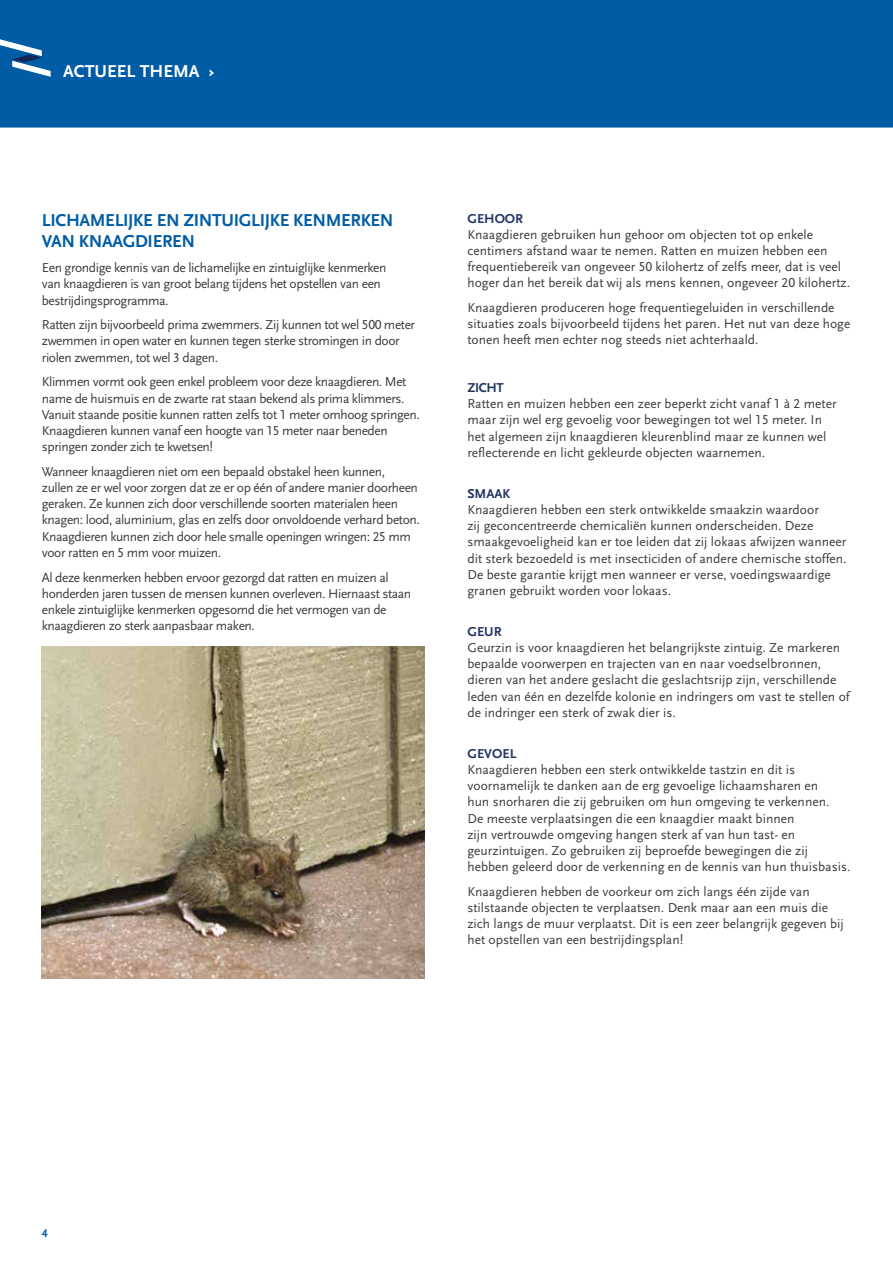
<style>
.page{position:relative;width:893px;height:1263px;background:#fff}
.page>*{position:absolute;margin:0;border:0;box-sizing:border-box;transform-origin:0 0}
.t1{font:700 18px/21.6px "Scala Sans LF";letter-spacing:-.02em;color:#005da5}
.t2{font:700 18px "Scala Sans LF";color:#fff}
.t3{font:13.5px/16.2px "Scala Sans LF";color:#3c3c3b}
.t4{font:13.5px/16.2px "Scala Sans LF";letter-spacing:-.03em;color:#3c3c3b}
.t5{font:700 13.5px "Scala Sans LF";color:#233463}
.t6{font:700 12px "Scala Sans LF";color:#005da5}
</style>
<div class="page">
<div style="left:0;top:0;width:893px;height:128px;background:#005da5"></div>
<svg style="left:0;top:33px;width:53px;height:46px"></svg>
<img style="left:42px;top:646px;width:383px;height:333px">
<h1 class="t2" style="left:63px;top:61px;width:153px">ACTUEEL THEMA ›</h1>
<h1 class="t1" style="left:42px;top:210px;width:353px">LICHAMELIJKE EN ZINTUIGLIJKE KENMERKEN<br>VAN KNAAGDIEREN</h1>
<p class="t4" style="left:42px;top:260px;width:346px">Een grondige kennis van de lichamelijke en zintuiglijke kenmerken van knaagdieren is van groot belang tijdens het opstellen van een bestrijdingsprogramma.</p>
<p class="t4" style="left:42px;top:317px;width:375px">Ratten zijn bijvoorbeeld prima zwemmers. Zij kunnen tot wel 500 meter zwemmen in open water en kunnen tegen sterke stromingen in door riolen zwemmen, tot wel 3 dagen.</p>
<p class="t4" style="left:42px;top:374px;width:379px">Klimmen vormt ook geen enkel probleem voor deze knaagdieren. Met name de huismuis en de zwarte rat staan bekend als prima klimmers.<br>Vanuit staande positie kunnen ratten zelfs tot 1 meter omhoog springen.<br>Knaagdieren kunnen vanaf een hoogte van 15 meter naar beneden springen zonder zich te kwetsen!</p>
<p class="t4" style="left:42px;top:464px;width:379px">Wanneer knaagdieren niet om een bepaald obstakel heen kunnen, zullen ze er wel voor zorgen dat ze er op één of andere manier doorheen geraken. Ze kunnen zich door verschillende soorten materialen heen knagen: lood, aluminium, glas en zelfs door onvoldoende verhard beton.<br>Knaagdieren kunnen zich door hele smalle openingen wringen: 25 mm voor ratten en 5 mm voor muizen.</p>
<p class="t4" style="left:42px;top:569px;width:371px">Al deze kenmerken hebben ervoor gezorgd dat ratten en muizen al honderden jaren tussen de mensen kunnen overleven. Hiernaast staan enkele zintuiglijke kenmerken opgesomd die het vermogen van de knaagdieren zo sterk aanpasbaar maken.</p>
<p class="t5" style="left:467px;top:211px;width:57px">GEHOOR</p>
<p class="t3" style="left:467px;top:226px;width:384px">Knaagdieren gebruiken hun gehoor om objecten tot op enkele centimers afstand waar te nemen. Ratten en muizen hebben een frequentiebereik van ongeveer 50 kilohertz of zelfs meer, dat is veel hoger dan het bereik dat wij als mens kennen, ongeveer 20 kilohertz.</p>
<p class="t3" style="left:467px;top:300px;width:384px">Knaagdieren produceren hoge frequentiegeluiden in verschillende situaties zoals bijvoorbeeld tijdens het paren. Het nut van deze hoge tonen heeft men echter nog steeds niet achterhaald.</p>
<p class="t5" style="left:467px;top:380px;width:38px">ZICHT</p>
<p class="t3" style="left:467px;top:396px;width:371px">Ratten en muizen hebben een zeer beperkt zicht vanaf 1 à 2 meter maar zijn wel erg gevoelig voor bewegingen tot wel 15 meter. In het algemeen zijn knaagdieren kleurenblind maar ze kunnen wel reflecterende en licht gekleurde objecten waarnemen.</p>
<p class="t5" style="left:467px;top:486px;width:44px">SMAAK</p>
<p class="t3" style="left:467px;top:502px;width:381px">Knaagdieren hebben een sterk ontwikkelde smaakzin waardoor<br>zij geconcentreerde chemicaliën kunnen onderscheiden. Deze smaakgevoeligheid kan er toe leiden dat zij lokaas afwijzen wanneer dit sterk bezoedeld is met insecticiden of andere chemische stoffen.<br>De beste garantie krijgt men wanneer er verse, voedingswaardige granen gebruikt worden voor lokaas.</p>
<p class="t5" style="left:467px;top:624px;width:36px">GEUR</p>
<p class="t3" style="left:467px;top:640px;width:384px">Geurzin is voor knaagdieren het belangrijkste zintuig. Ze markeren bepaalde voorwerpen en trajecten van en naar voedselbronnen, dieren van het andere geslacht die geslachtsrijp zijn, verschillende leden van één en dezelfde kolonie en indringers om vast te stellen of de indringer een sterk of zwak dier is.</p>
<p class="t5" style="left:467px;top:746px;width:50px">GEVOEL</p>
<p class="t3" style="left:467px;top:762px;width:385px">Knaagdieren hebben een sterk ontwikkelde tastzin en dit is voornamelijk te danken aan de erg gevoelige lichaamsharen en<br>hun snorharen die zij gebruiken om hun omgeving te verkennen.<br>De meeste verplaatsingen die een knaagdier maakt binnen<br>zijn vertrouwde omgeving hangen sterk af van hun tast- en geurzintuigen. Zo gebruiken zij beproefde bewegingen die zij hebben geleerd door de verkenning en de kennis van hun thuisbasis.</p>
<p class="t3" style="left:467px;top:884px;width:378px">Knaagdieren hebben de voorkeur om zich langs één zijde van stilstaande objecten te verplaatsen. Denk maar aan een muis die zich langs de muur verplaatst. Dit is een zeer belangrijk gegeven bij het opstellen van een bestrijdingsplan!</p>
<p class="t6" style="left:42px;top:1227px;width:7px">4</p>
</div>
